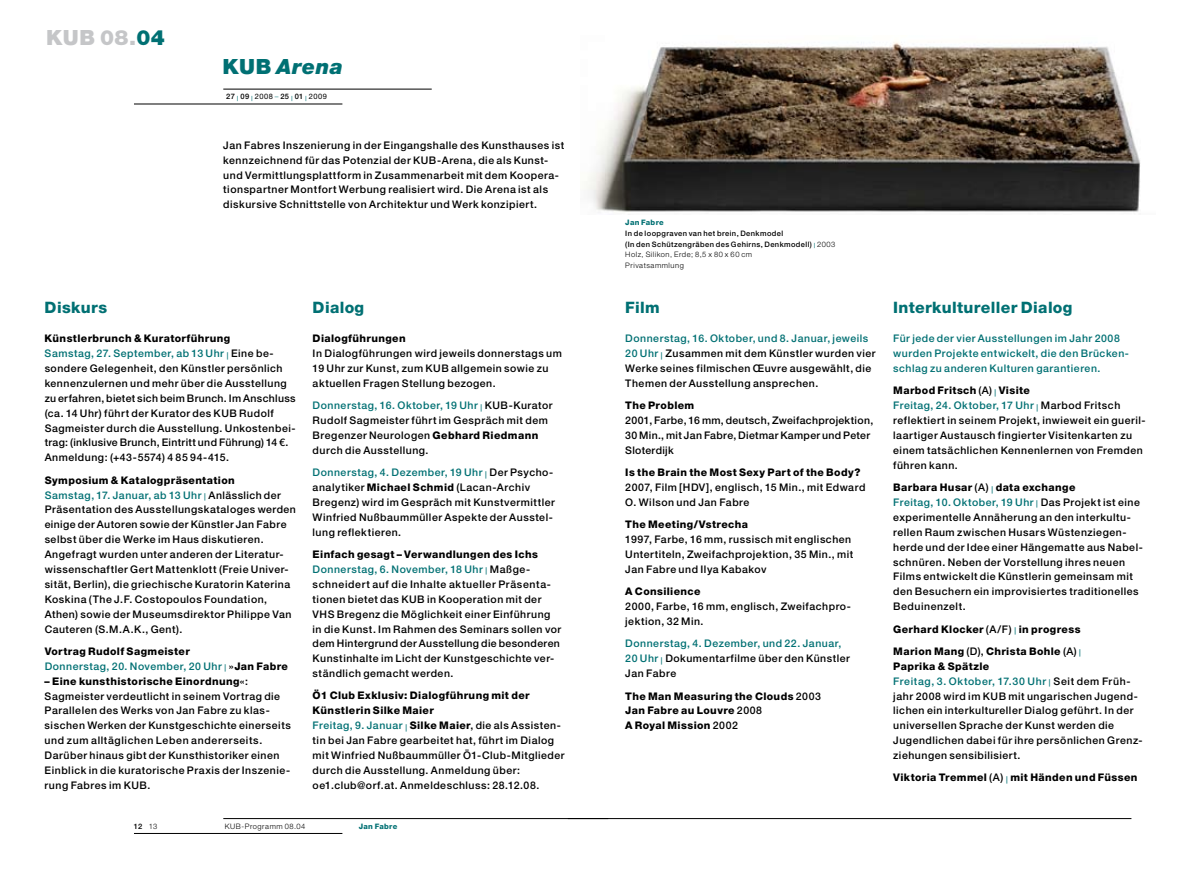
<style>
.page{position:relative;width:1191px;height:893px;background:#fff}
.page>*{position:absolute;margin:0;border:0;box-sizing:border-box;transform-origin:0 0}
.t1{font:900 21px "Helvetica Neue";letter-spacing:.02em;color:#c5c6c8}
.t2{font:italic 900 21px "Helvetica Neue";letter-spacing:.025em;color:#007073}
.t3{font:800 15.75px "Helvetica Neue";letter-spacing:.02em;color:#007073}
.t4{font:500 10.5px/14.9px "Helvetica Neue";letter-spacing:.05em;color:#000}
.t5{font:800 10.5px/14.9px "Helvetica Neue";letter-spacing:.035em;color:#000}
.t6{font:500 10.5px/14.9px "Helvetica Neue";letter-spacing:.05em;color:#007073}
.t7{font:500 10.5px/14.9px "Helvetica Neue";letter-spacing:.03em;color:#000}
.t8{font:500 7.5px/10.6px "Helvetica Neue";letter-spacing:.055em;color:#000}
.t9{font:300 7.5px "Helvetica Neue";letter-spacing:.075em;color:#000}
.t10{font:800 7.5px "Helvetica Neue";letter-spacing:.04em;color:#007073}
.s1{color:#007073}
.s2{font-style:normal}
.s3{font-weight:400;font-size:5.25px;color:#007073}
.s4{font-weight:400}
.s5{font-weight:300;color:#007073}
.s6{font-weight:800}
.s7{font-weight:400;font-size:7.35px;color:#007073}
.s8{font-weight:500;color:#007073}
.s9{font-weight:500}
.s10{font-weight:300}
.s11{font-weight:400;font-size:7.35px}
.s12{color:#000}
</style>
<div class="page">
<hr style="left:223px;top:818px;width:385px;height:1px;background:#000">
<hr style="left:134px;top:833px;width:208px;height:1px;background:#000">
<hr style="left:568px;top:818px;width:563px;height:1px;background:#000">
<img style="left:586px;top:42px;width:554px;height:170px">
<hr style="left:134px;top:104px;width:208px;height:1px;background:#000">
<hr style="left:223px;top:89px;width:209px;height:1px;background:#000">
<h1 class="t1" style="left:46px;top:25px;width:120px">KUB 08.<span class="s1">04</span></h1>
<h1 class="t2" style="left:222px;top:54px;width:122px"><span class="s2">KUB</span> Arena</h1>
<p class="t8" style="left:226px;top:91px;width:102px">27 <span class="s3">|</span> 09 <span class="s3">|</span> <span class="s4">2008</span> <span class="s5">–</span> 25 <span class="s3">|</span> 01 <span class="s3">|</span> <span class="s4">2009</span></p>
<p class="t4" style="left:223px;top:138px;width:342px">Jan Fabres Inszenierung in der Eingangshalle des Kunsthauses ist kennzeichnend für das Potenzial der KUB-Arena, die als Kunst&shy;und Vermittlungsplattform in Zusammenarbeit mit dem Koopera&shy;tionspartner Montfort Werbung realisiert wird. Die Arena ist als diskursive Schnittstelle von Architektur und Werk konzipiert.</p>
<h2 class="t3" style="left:45px;top:298px;width:64px">Diskurs</h2>
<p class="t4" style="left:45px;top:331px;width:252px"><span class="s6">Künstlerbrunch &amp; Kuratorführung<br></span><span class="s1">Samstag, 27. September, ab 13 Uhr</span> <span class="s7">|</span> Eine be&shy;sondere Gelegenheit, den Künstler persönlich kennenzulernen und mehr über die Ausstellung zu erfahren, bietet sich beim Brunch. Im Anschluss (ca. 14 Uhr) führt der Kurator des KUB Rudolf Sagmeister durch die Ausstellung. Unkostenbei&shy;trag: (inklusive Brunch, Eintritt und Führung) 14 €.<br>Anmeldung: (+43-5574) 4 85 94-415.</p>
<p class="t4" style="left:45px;top:472px;width:253px"><span class="s6">Symposium &amp; Katalogpräsentation<br></span><span class="s1">Samstag, 17. Januar, ab 13 Uhr</span> <span class="s7">|</span> Anlässlich der Präsentation des Ausstellungskataloges werden einige der Autoren sowie der Künstler Jan Fabre selbst über die Werke im Haus diskutieren.<br>Angefragt wurden unter anderen der Literatur&shy;wissenschaftler Gert Mattenklott (Freie Univer&shy;sität, Berlin), die griechische Kuratorin Katerina Koskina (The J.F. Costopoulos Foundation, Athen) sowie der Museumsdirektor Philippe Van Cauteren (S.M.A.K., Gent).</p>
<p class="t5" style="left:45px;top:644px;width:245px">Vortrag Rudolf Sagmeister<br><span class="s8">Donnerstag, 20. November, 20 Uhr</span> <span class="s7">|</span> <span class="s9">»</span>Jan Fabre</p>
<p class="t4" style="left:45px;top:673px;width:248px"><span class="s6">– Eine kunsthistorische Einordnung</span>«:<br>Sagmeister verdeutlicht in seinem Vortrag die Parallelen des Werks von Jan Fabre zu klas&shy;sischen Werken der Kunstgeschichte einerseits und zum alltäglichen Leben andererseits.<br>Darüber hinaus gibt der Kunsthistoriker einen Einblick in die kuratorische Praxis der Inszenie&shy;rung Fabres im KUB.</p>
<h2 class="t3" style="left:313px;top:298px;width:53px">Dialog</h2>
<p class="t5" style="left:313px;top:331px;width:95px">Dialogführungen</p>
<p class="t4" style="left:313px;top:346px;width:251px">In Dialogführungen wird jeweils donnerstags um<br>19 Uhr zur Kunst, zum KUB allgemein sowie zu aktuellen Fragen Stellung bezogen.</p>
<p class="t4" style="left:313px;top:398px;width:241px"><span class="s1">Donnerstag, 16. Oktober, 19 Uhr</span> <span class="s7">|</span> KUB-Kurator Rudolf Sagmeister führt im Gespräch mit dem Bregenzer Neurologen <span class="s6">Gebhard Riedmann </span>durch die Ausstellung.</p>
<p class="t4" style="left:313px;top:465px;width:244px"><span class="s1">Donnerstag, 4. Dezember, 19 Uhr</span> <span class="s7">|</span> Der Psycho&shy;analytiker <span class="s6">Michael Schmid</span> (Lacan-Archiv Bregenz) wird im Gespräch mit Kunstvermittler Winfried Nußbaummüller Aspekte der Ausstel&shy;lung reflektieren.</p>
<p class="t4" style="left:313px;top:547px;width:250px"><span class="s6">Einfach gesagt – Verwandlungen des Ichs </span><span class="s1">Donnerstag, 6. November, 18 Uhr</span> <span class="s7">|</span> Maßge&shy;schneidert auf die Inhalte aktueller Präsenta&shy;tionen bietet das KUB in Kooperation mit der VHS Bregenz die Möglichkeit einer Einführung in die Kunst. Im Rahmen des Seminars sollen vor dem Hintergrund der Ausstellung die besonderen Kunstinhalte im Licht der Kunstgeschichte ver&shy;ständlich gemacht werden.</p>
<p class="t4" style="left:313px;top:688px;width:253px"><span class="s6">Ö1 Club Exklusiv: Dialogführung mit der Künstlerin Silke Maier<br></span><span class="s1">Freitag, 9. Januar</span> <span class="s7">|</span> <span class="s6">Silke Maier</span>, die als Assisten&shy;tin bei Jan Fabre gearbeitet hat, führt im Dialog mit Winfried Nußbaummüller Ö1-Club-Mitglieder durch die Ausstellung. Anmeldung über: oe1.club@orf.at. Anmeldeschluss: 28.12.08.</p>
<p class="t8" style="left:134px;top:821px;width:25px">12 <span class="s10">13</span></p>
<p class="t9" style="left:225px;top:821px;width:82px">KUB-Programm 08.04</p>
<p class="t10" style="left:359px;top:822px;width:40px">Jan Fabre</p>
<p class="t10" style="left:625px;top:218px;width:40px">Jan Fabre</p>
<p class="t8" style="left:625px;top:228px;width:212px">In de loopgraven van het brein, Denkmodel<br>(In den Schützengräben des Gehirns, Denkmodell) <span class="s3">|</span> <span class="s10">2003<br>Holz, Silikon, Erde; 8,5 x 80 x 60 cm<br>Privatsammlung</span></p>
<h2 class="t3" style="left:625px;top:298px;width:36px">Film</h2>
<p class="t4" style="left:625px;top:331px;width:252px"><span class="s1">Donnerstag, 16. Oktober, und 8. Januar, jeweils 20 Uhr</span> <span class="s7">|</span> Zusammen mit dem Künstler wurden vier Werke seines filmischen Œuvre ausgewählt, die Themen der Ausstellung ansprechen.</p>
<p class="t5" style="left:625px;top:398px;width:71px">The Problem</p>
<p class="t7" style="left:625px;top:413px;width:249px">2001, Farbe, 16 mm, deutsch, Zweifachprojektion,<br>30 Min., mit Jan Fabre, Dietmar Kamper und Peter<br>Sloterdijk</p>
<p class="t5" style="left:625px;top:465px;width:237px">Is the Brain the Most Sexy Part of the Body?</p>
<p class="t4" style="left:625px;top:480px;width:242px">2007, Film [HDV], englisch, 15 Min., mit Edward<br>O. Wilson und Jan Fabre</p>
<p class="t5" style="left:625px;top:517px;width:124px">The Meeting/Vstrecha</p>
<p class="t4" style="left:625px;top:532px;width:229px">1997, Farbe, 16 mm, russisch mit englischen<br>Untertiteln, Zweifachprojektion, 35 Min., mit<br>Jan Fabre und Ilya Kabakov</p>
<p class="t5" style="left:625px;top:584px;width:77px">A Consilience</p>
<p class="t4" style="left:625px;top:599px;width:227px">2000, Farbe, 16 mm, englisch, Zweifachpro&shy;jektion, 32 Min.</p>
<p class="t6" style="left:625px;top:636px;width:226px">Donnerstag, 4. Dezember, und 22. Januar,<br>20 Uhr <span class="s11">|</span> <span class="s12">Dokumentarfilme über den Künstler<br>Jan Fabre</span></p>
<p class="t5" style="left:625px;top:688px;width:197px">The Man Measuring the Clouds <span class="s9">2003<br></span>Jan Fabre au Louvre <span class="s9">2008<br></span>A Royal Mission <span class="s9">2002</span></p>
<h2 class="t3" style="left:893px;top:298px;width:181px">Interkultureller Dialog</h2>
<p class="t6" style="left:893px;top:331px;width:237px">Für jede der vier Ausstellungen im Jahr 2008 wurden Projekte entwickelt, die den Brücken&shy;schlag zu anderen Kulturen garantieren.</p>
<p class="t4" style="left:893px;top:383px;width:254px"><span class="s6">Marbod Fritsch</span> (A) <span class="s7">|</span> <span class="s6">Visite<br></span><span class="s1">Freitag, 24. Oktober, 17 Uhr</span> <span class="s7">|</span> Marbod Fritsch reflektiert in seinem Projekt, inwieweit ein gueril&shy;laartiger Austausch fingierter Visitenkarten zu einem tatsächlichen Kennenlernen von Fremden führen kann.</p>
<p class="t4" style="left:893px;top:480px;width:251px"><span class="s6">Barbara Husar</span> (A) <span class="s7">|</span> <span class="s6">data exchange<br></span><span class="s1">Freitag, 10. Oktober, 19 Uhr</span> <span class="s7">|</span> Das Projekt ist eine experimentelle Annäherung an den interkultu&shy;rellen Raum zwischen Husars Wüstenziegen&shy;herde und der Idee einer Hängematte aus Nabel&shy;schnüren. Neben der Vorstellung ihres neuen Films entwickelt die Künstlerin gemeinsam mit den Besuchern ein improvisiertes traditionelles Beduinenzelt.</p>
<p class="t5" style="left:893px;top:618px;width:189px;line-height:22.4px">Gerhard Klocker <span class="s9">(A/F)</span> <span class="s7">|</span> in progress<br>Marion Mang <span class="s9">(D),</span> Christa Bohle <span class="s9">(A)</span> <span class="s7">|</span></p>
<p class="t4" style="left:893px;top:658px;width:251px"><span class="s6">Paprika &amp; Spätzle<br></span><span class="s1">Freitag, 3. Oktober, 17.30 Uhr</span> <span class="s7">|</span> Seit dem Früh&shy;jahr 2008 wird im KUB mit ungarischen Jugend&shy;lichen ein interkultureller Dialog geführt. In der universellen Sprache der Kunst werden die Jugendlichen dabei für ihre persönlichen Grenz&shy;ziehungen sensibilisiert.</p>
<p class="t5" style="left:893px;top:770px;width:246px">Viktoria Tremmel <span class="s9">(A)</span> <span class="s7">|</span> mit Händen und Füssen</p>
</div>
